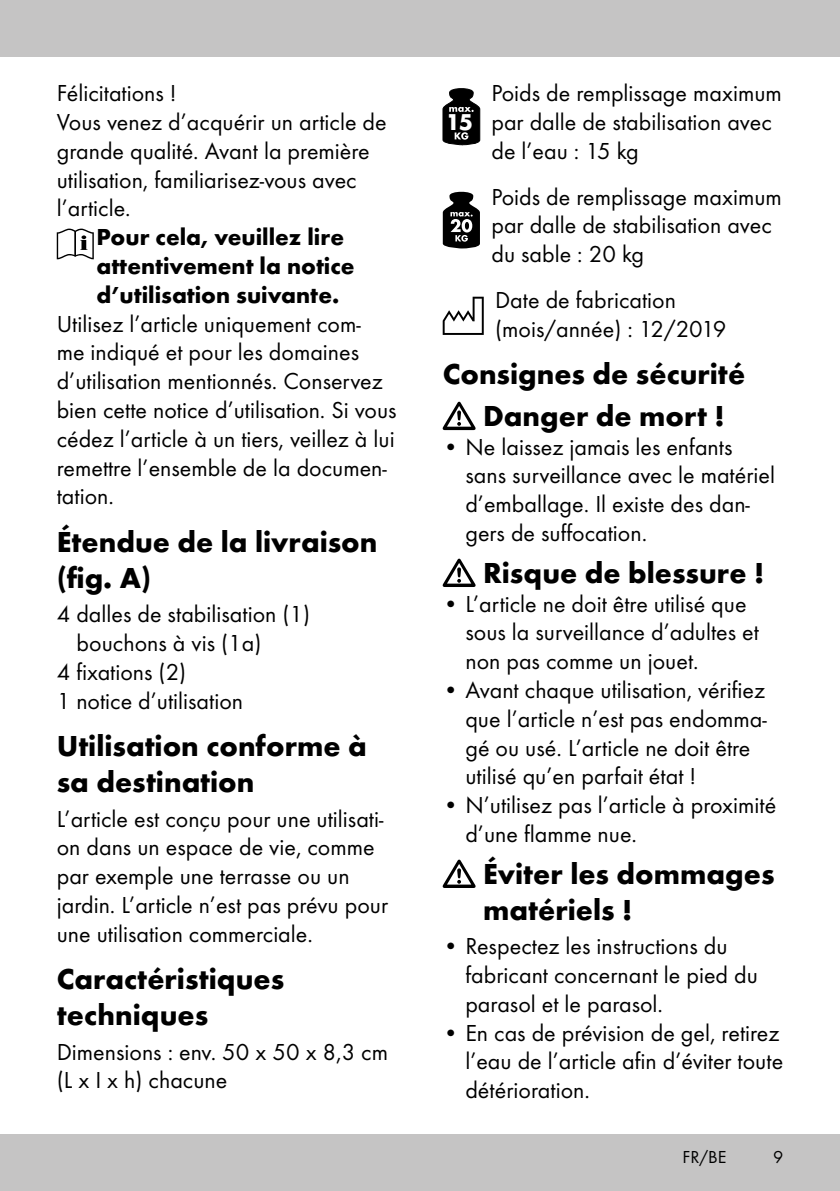
<style>
.page{position:relative;width:840px;height:1191px;background:#fff}
.page>*{position:absolute;margin:0;border:0;box-sizing:border-box;transform-origin:0 0}
.t1{font:700 30px/36px "Futura TOT";color:#000}
.t2{font:24px/28.8px "Futura TOT Boo";color:#000}
.t3{font:700 24px/28.8px "Futura TOT";color:#000}
.t4{font:700 23.8px "Futura TOT";color:#fff}
.t5{font:18px "Futura TOT Boo";color:#000}
</style>
<div class="page">
<div style="left:0;top:1134px;width:839px;height:57px;background:#c5c4c4"></div>
<div style="left:0;top:0;width:839px;height:57px;background:#c5c4c4"></div>
<svg style="left:57px;top:229px;width:37px;height:30px"></svg>
<svg style="left:442px;top:88px;width:38px;height:57px"></svg>
<svg style="left:442px;top:192px;width:37px;height:56px"></svg>
<svg style="left:442px;top:297px;width:41px;height:38px"></svg>
<svg style="left:442px;top:402px;width:33px;height:28px"></svg>
<svg style="left:442px;top:558px;width:33px;height:29px"></svg>
<svg style="left:442px;top:859px;width:33px;height:29px"></svg>
<p class="t2" style="left:57px;top:79px;width:331px">Félicitations !<br>Vous venez d’acquérir un article de grande qualité. Avant la première utilisation, familiarisez-vous avec l’article.</p>
<p class="t3" style="left:96px;top:222px;width:259px">Pour cela, veuillez lire attentivement la notice d’utilisation suivante.</p>
<p class="t2" style="left:57px;top:309px;width:341px">Utilisez l’article uniquement com-<br>me indiqué et pour les domaines d’utilisation mentionnés. Conservez bien cette notice d’utilisation. Si vous cédez l’article à un tiers, veillez à lui remettre l’ensemble de la documen&shy;tation.</p>
<p class="t1" style="left:57px;top:523px;width:322px">Étendue de la livraison (fig. A)</p>
<p class="t2" style="left:57px;top:600px;width:255px">4 dalles de stabilisation (1)</p>
<p class="t2" style="left:77px;top:628px;width:186px">bouchons à vis (1a)</p>
<p class="t2" style="left:57px;top:657px;width:131px">4 fixations (2)</p>
<p class="t2" style="left:57px;top:686px;width:188px">1 notice d’utilisation</p>
<p class="t1" style="left:57px;top:727px;width:311px">Utilisation conforme à sa destination</p>
<p class="t2" style="left:57px;top:804px;width:333px">L’article est conçu pour une utilisati&shy;on dans un espace de vie, comme par exemple une terrasse ou un jardin. L’article n’est pas prévu pour une utilisation commerciale.</p>
<p class="t1" style="left:57px;top:960px;width:229px">Caractéristiques techniques</p>
<p class="t2" style="left:57px;top:1037px;width:332px">Dimensions : env. 50 x 50 x 8,3 cm (L x I x h) chacune</p>
<p class="t2" style="left:491px;top:79px;width:292px">Poids de remplissage maximum par dalle de stabilisation avec de l’eau : 15 kg</p>
<p class="t2" style="left:491px;top:182px;width:292px">Poids de remplissage maximum par dalle de stabilisation avec du sable : 20 kg</p>
<p class="t2" style="left:495px;top:285px;width:233px">Date de fabrication (mois/année) : 12/2019</p>
<p class="t1" style="left:483px;top:353px;width:263px;line-height:41.6px;text-indent:-40px">Consignes de sécurité<br>Danger de mort !</p>
<p class="t2" style="left:465px;top:432px;width:311px;text-indent:-23px">• Ne laissez jamais les enfants sans surveillance avec le matériel d’emballage. Il existe des dan&shy;gers de suffocation.</p>
<p class="t1" style="left:483px;top:554px;width:282px">Risque de blessure !</p>
<p class="t2" style="left:465px;top:589px;width:295px;text-indent:-23px">• L’article ne doit être utilisé que sous la surveillance d’adultes et non pas comme un jouet.</p>
<p class="t2" style="left:465px;top:675px;width:303px;text-indent:-23px">• Avant chaque utilisation, vérifiez que l’article n’est pas endomma&shy;gé ou usé. L’article ne doit être utilisé qu’en parfait état !</p>
<p class="t2" style="left:465px;top:790px;width:312px;text-indent:-23px">• N’utilisez pas l’article à proximité d’une flamme nue.</p>
<p class="t1" style="left:483px;top:855px;width:293px">Éviter les dommages matériels !</p>
<p class="t2" style="left:465px;top:931px;width:294px;text-indent:-23px">• Respectez les instructions du fabricant concernant le pied du parasol et le parasol.</p>
<p class="t2" style="left:465px;top:1018px;width:319px;text-indent:-23px">• En cas de prévision de gel, retirez l’eau de l’article afin d’éviter toute détérioration.</p>
<p class="t4" style="left:445px;top:107px;width:29px">15</p>
<p class="t5" style="left:682px;top:1146px;width:45px">FR/BE</p>
<p class="t5" style="left:772px;top:1146px;width:12px">9</p>
</div>
